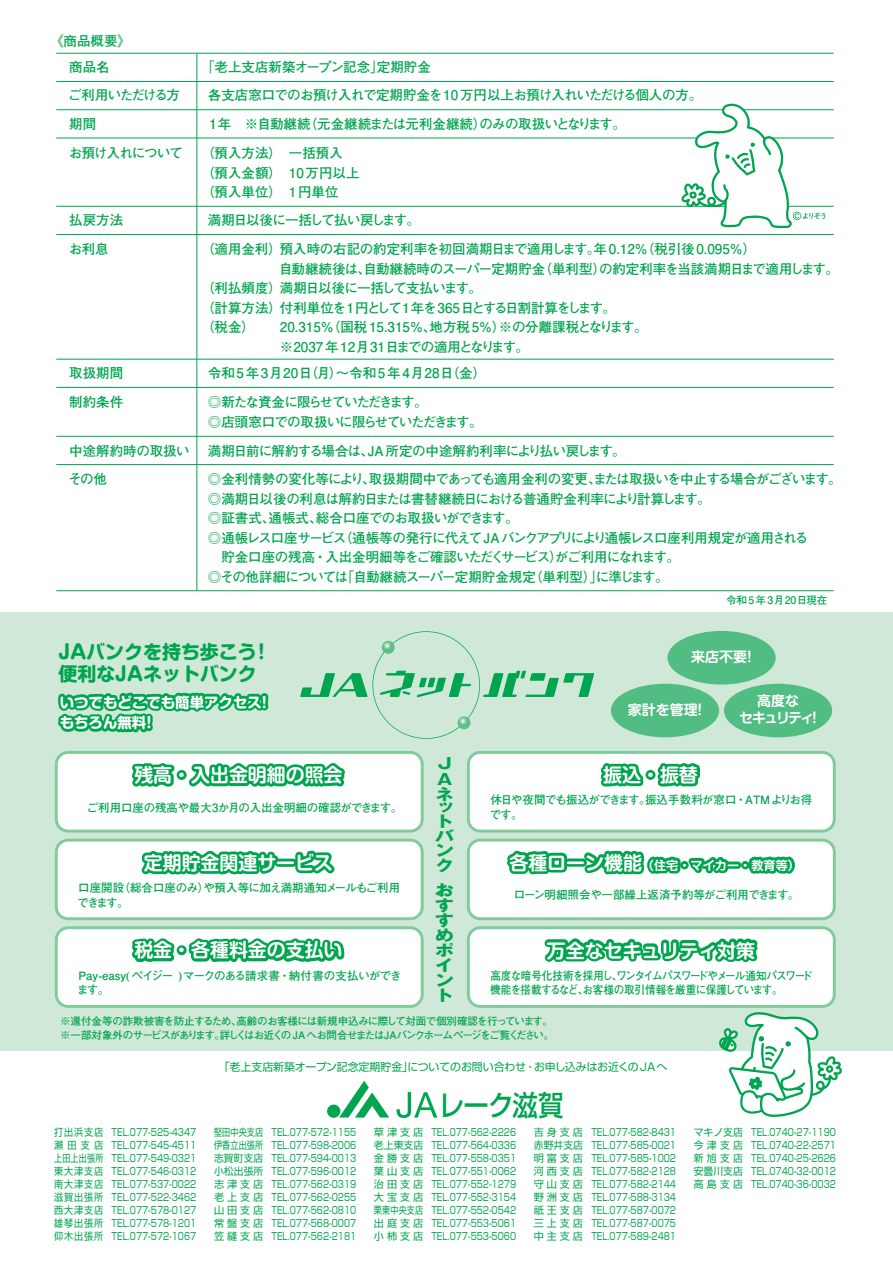
<style>
.page{position:relative;width:893px;height:1263px;background:#fff}
.page>*{position:absolute;margin:0;border:0;box-sizing:border-box;transform-origin:0 0}
.t1{font:500 28.35px "Shin Go";letter-spacing:-.035em;color:#00a54f;scale:.9 1}
.t2{font:700 18.9px "Shin M Go Pro De";color:#fff}
.t3{font:700 18.9px/22.8px "Shin M Go Pro";color:#00a54f}
.t4{font:700 15.15px/15px "Gothic MB101 Pro";color:#00a54f;scale:1.24 1}
.t5{font:700 14.4px/20.7px "Shin M Go Pro";color:#fff}
.t6{font:700 13.95px "Shin M Go Pro De";color:#fff}
.t7{font:700 13.95px/16.8px "Shin M Go Pro De";letter-spacing:-.12em;color:#fff;text-align:center}
.t8{font:700 13.5px/19.5px "Futo Go B101 Pro";letter-spacing:-.055em;color:#00a54f}
.t9{font:700 13.5px/28.8px "Futo Go B101 Pro";letter-spacing:-.025em;color:#00a54f}
.t10{font:700 13.5px/19.5px "Futo Go B101 Pro";color:#00a54f}
.t11{font:700 13.5px/28.5px "Futo Go B101 Pro";letter-spacing:-.045em;color:#00a54f}
.t12{font:700 13.5px "Futo Go B101 Pro";letter-spacing:-.08em;color:#00a54f}
.t13{font:700 13.5px "Futo Go B101 Pro";letter-spacing:-.05em;color:#00a54f}
.t14{font:700 13.5px "Futo Go B101 Pro";letter-spacing:-.09em;color:#00a54f}
.t15{font:700 13.5px/29px "Futo Go B101 Pro";letter-spacing:-.075em;color:#00a54f}
.t16{font:700 12.15px "Shin M Go Pro De";color:#fff}
.t17{font:700 11.55px/14.9px "Futo Go B101 Pro";letter-spacing:-.035em;color:#00a54f}
.t18{font:700 11.55px/14.9px "Futo Go B101 Pro";letter-spacing:-.075em;color:#00a54f;scale:.92 1}
.t19{font:700 11.55px "Futo Go B101 Pro";letter-spacing:-.005em;color:#00a54f}
.t20{font:10.95px "Shin Go Pro";letter-spacing:-.01em;color:#00a54f}
.t21{font:700 10.5px/14.2px "Futo Go B101 Pro";letter-spacing:-.06em;color:#00a54f}
.t22{font:700 10.5px "Futo Go B101 Pro";letter-spacing:.045em;color:#00a54f}
.t23{font:10.2px/13px "Shin Go Pro";color:#00a54f;text-align:justify;scale:.8 1}
.t24{font:10.2px/13px "Shin Go Pro";color:#00a54f;text-align:justify}
.t25{font:10.2px/13px "Shin Go Pro";color:#00a54f;text-align:justify;scale:.9 1}
.s1{font-size:18.9px}
</style>
<div class="page">
<div style="left:0;top:612px;width:893px;height:438px;background:#d0e8d7"></div>
<hr style="left:56px;top:81px;width:778px;height:1px;background:#00a54f">
<hr style="left:56px;top:109px;width:778px;height:1px;background:#00a54f">
<hr style="left:56px;top:138px;width:778px;height:1px;background:#00a54f">
<hr style="left:56px;top:206px;width:778px;height:1px;background:#00a54f">
<hr style="left:56px;top:234px;width:778px;height:1px;background:#00a54f">
<hr style="left:56px;top:359px;width:778px;height:1px;background:#00a54f">
<hr style="left:56px;top:387px;width:778px;height:1px;background:#00a54f">
<hr style="left:56px;top:436px;width:778px;height:1px;background:#00a54f">
<hr style="left:56px;top:464px;width:778px;height:1px;background:#00a54f">
<hr style="left:56px;top:53px;width:778px;height:1px;background:#00a54f">
<hr style="left:56px;top:590px;width:778px;height:1px;background:#00a54f">
<hr style="left:196px;top:53px;width:1px;height:538px;background:#00a54f">
<svg style="left:56px;top:631px;width:787px;height:487px"></svg>
<div style="left:724px;top:684px;width:108px;height:53px;background:#51bd83;border-radius:50%"></div>
<div style="left:611px;top:684px;width:108px;height:53px;background:#51bd83;border-radius:50%"></div>
<div style="left:667px;top:631px;width:109px;height:53px;background:#51bd83;border-radius:50%"></div>
<svg style="left:680px;top:103px;width:145px;height:126px"></svg>
<h3 class="t9" style="left:50px;top:25px;width:82px">《商品概要》</h3>
<h3 class="t9" style="left:69px;top:51px;width:42px">商品名</h3>
<h3 class="t15" style="left:68px;top:79px;width:116px">ご利用いただける方期間<br>お預け入れについて</h3>
<h3 class="t9" style="left:69px;top:204px;width:56px">払戻方法お利息</h3>
<h3 class="t9" style="left:69px;top:357px;width:55px">取扱期間</h3>
<h3 class="t9" style="left:69px;top:386px;width:55px">制約条件</h3>
<h3 class="t10" style="left:201px;top:56px;width:231px">「老上支店新築オープン記念」定期貯金</h3>
<h3 class="t9" style="left:208px;top:79px;width:496px">各支店窓口でのお預け入れで定期貯金を10 万円以上お預け入れいただける個人の方。</h3>
<h3 class="t13" style="left:206px;top:113px;width:421px">１年　※自動継続（元金継続または元利金継続）のみの取扱いとなります。</h3>
<h3 class="t10" style="left:201px;top:142px;width:143px">（預入方法）　一括預入</h3>
<h3 class="t10" style="left:201px;top:161px;width:160px">（預入金額）　10万円以上（預入単位）　1円単位</h3>
<h3 class="t9" style="left:201px;top:204px;width:557px;text-indent:7px">満期日以後に一括して払い戻します。<br>（適用金利）預入時の右記の約定利率を初回満期日まで適用します。年0.12％（税引後0.095％）</h3>
<h3 class="t9" style="left:208px;top:252px;width:633px">　　　　　 自動継続後は、自動継続時のスーパー定期貯金（単利型）の約定利率を当該満期日まで適用します。</h3>
<h3 class="t8" style="left:201px;top:276px;width:282px">（利払頻度）満期日以後に一括して支払います。</h3>
<h3 class="t12" style="left:201px;top:297px;width:416px">（計算方法）付利単位を１円として１年を365日とする日割計算をします。</h3>
<h3 class="t10" style="left:201px;top:315px;width:448px">（税金）　 　20.315％（国税15.315％、地方税5％）※の分離課税となります。</h3>
<h3 class="t10" style="left:208px;top:335px;width:323px">　　　　　 ※2037年12月31日までの適用となります。</h3>
<h3 class="t10" style="left:208px;top:357px;width:280px;line-height:29px">令和5年3月20日（月）～令和5年4月28日（金）◎新たな資金に限らせていただきます。</h3>
<h3 class="t14" style="left:208px;top:411px;width:276px">◎店頭窓口での取扱いに限らせていただきます。</h3>
<h3 class="t10" style="left:69px;top:439px;width:122px">中途解約時の取扱い</h3>
<h3 class="t11" style="left:208px;top:435px;width:635px">満期日前に解約する場合は、JA 所定の中途解約利率により払い戻します。<br>◎金利情勢の変化等により、取扱期間中であっても適用金利の変更、または取扱いを中止する場合がございます。</h3>
<h3 class="t8" style="left:208px;top:487px;width:602px">◎満期日以後の利息は解約日または書替継続日における普通貯金利率により計算します。<br>◎証書式、通帳式、総合口座でのお取扱いができます。<br>◎通帳レス口座サービス（通帳等の発行に代えてJA バンクアプリにより通帳レス口座利用規定が適用される　貯金口座の残高・入出金明細等をご確認いただくサービス）がご利用になれます。<br>◎その他詳細については「自動継続スーパー定期貯金規定（単利型）」に準じます。</h3>
<p class="t22" style="left:726px;top:591px;width:103px">令和5年3月20日現在</p>
<h3 class="t9" style="left:68px;top:463px;width:40px">その他</h3>
<h2 class="t3" style="left:58px;top:638px;width:208px">JAバンクを持ち歩こう!便利なJAネットバンク</h2>
<h3 class="t5" style="left:60px;top:690px;width:209px">いつでもどこでも簡単アクセス!もちろん無料!</h3>
<h3 class="t6" style="left:691px;top:645px;width:62px">来店不要!</h3>
<h3 class="t6" style="left:628px;top:698px;width:76px">家計を管理!</h3>
<h3 class="t7" style="left:739px;top:690px;width:79px">高度な<br>セキュリティ!</h3>
<h3 class="t4" style="left:435px;top:754px;width:16px">J<br>Aネ</h3>
<h3 class="t4" style="left:435px;top:799px;width:17px;line-height:14.2px">ットバンク</h3>
<h3 class="t4" style="left:435px;top:881px;width:16px">おすすめポイント</h3>
<h2 class="t2" style="left:603px;top:759px;width:96px">振込・振替</h2>
<p class="t17" style="left:490px;top:791px;width:324px">休日や夜間でも振込ができます。振込手数料が窓口・ATMよりお得です。</p>
<h2 class="t2" style="left:134px;top:760px;width:210px">残高・入出金明細の照会</h2>
<p class="t17" style="left:87px;top:798px;width:317px">ご利用口座の残高や最大3か月の入出金明細の確認ができます。</p>
<h2 class="t2" style="left:144px;top:847px;width:191px">定期貯金関連サービス</h2>
<p class="t17" style="left:78px;top:878px;width:324px">口座開設（総合口座のみ）や預入等に加え満期通知メールもご利用できます。</p>
<p class="t16" style="left:509px;top:855px;width:292px"><span class="s1">各種ローン機能</span>（住宅・マイカー・教育等）</p>
<p class="t19" style="left:514px;top:886px;width:287px">ローン明細照会や一部繰上返済予約等がご利用できます。</p>
<h2 class="t2" style="left:134px;top:935px;width:210px">税金・各種料金の支払い</h2>
<p class="t17" style="left:77px;top:966px;width:326px">Pay-easy(ペイジー )マークのある請求書・納付書の支払いができます。</p>
<h2 class="t2" style="left:547px;top:935px;width:210px">万全なセキュリティ対策</h2>
<p class="t18" style="left:490px;top:966px;width:352px">高度な暗号化技術を採用し、ワンタイムパスワードやメール通知パスワード機能を搭載するなど、お客様の取引情報を厳重に保護しています。</p>
<p class="t21" style="left:60px;top:1012px;width:495px">※還付金等の詐欺被害を防止するため、高齢のお客様には新規申込みに際して対面で個別確認を行っています。※一部対象外のサービスがあります。詳しくはお近くの JA へお問合せまたはＪＡバンクホームページをご覧ください。</p>
<p class="t20" style="left:219px;top:1058px;width:450px">「老上支店新築オープン記念定期貯金」についてのお問い合わせ・お申し込みはお近くのJAへ</p>
<h1 class="t1" style="left:439px;top:1086px;width:140px">レーク滋賀</h1>
<p class="t25" style="left:54px;top:1124px;width:56px">打出浜支店瀬田支店上田上出張所東大津支店南大津支店滋賀出張所西大津支店雄琴出張所仰木出張所</p>
<p class="t23" style="left:112px;top:1124px;width:107px">TEL.077-525-4347<br>TEL.077-545-4511<br>TEL.077-549-0321<br>TEL.077-546-0312<br>TEL.077-537-0022<br>TEL.077-522-3462<br>TEL.077-578-0127<br>TEL.077-578-1201<br>TEL.077-572-1067</p>
<p class="t23" style="left:214px;top:1124px;width:63px">堅田中央支店伊香立出張所志賀町支店小松出張所志津支店老上支店山田支店常盤支店笠縫支店</p>
<p class="t23" style="left:272px;top:1124px;width:107px">TEL.077-572-1155<br>TEL.077-598-2006<br>TEL.077-594-0013<br>TEL.077-596-0012<br>TEL.077-562-0319<br>TEL.077-562-0255<br>TEL.077-562-0810<br>TEL.077-568-0007<br>TEL.077-562-2181</p>
<p class="t24" style="left:374px;top:1124px;width:51px">草津支店老上東支店金勝支店葉山支店治田支店大宝支店栗東中央支店出庭支店小柿支店</p>
<p class="t23" style="left:431px;top:1124px;width:107px">TEL.077-562-2226<br>TEL.077-564-0336<br>TEL.077-558-0351<br>TEL.077-551-0062<br>TEL.077-552-1279<br>TEL.077-552-3154<br>TEL.077-552-0542<br>TEL.077-553-5061<br>TEL.077-553-5060</p>
<p class="t24" style="left:534px;top:1124px;width:51px">吉身支店赤野井支店明富支店河西支店守山支店野洲支店祇王支店三上支店中主支店</p>
<p class="t23" style="left:591px;top:1124px;width:107px">TEL.077-582-8431<br>TEL.077-585-0021<br>TEL.077-585-1002<br>TEL.077-582-2128<br>TEL.077-582-2144<br>TEL.077-588-3134<br>TEL.077-587-0072<br>TEL.077-587-0075<br>TEL.077-589-2481</p>
<p class="t24" style="left:694px;top:1124px;width:51px">マキノ支店今津支店新旭支店安曇川支店高島支店</p>
<p class="t23" style="left:751px;top:1124px;width:107px">TEL.0740-27-1190<br>TEL.0740-22-2571<br>TEL.0740-25-2626<br>TEL.0740-32-0012<br>TEL.0740-36-0032</p>
</div>
